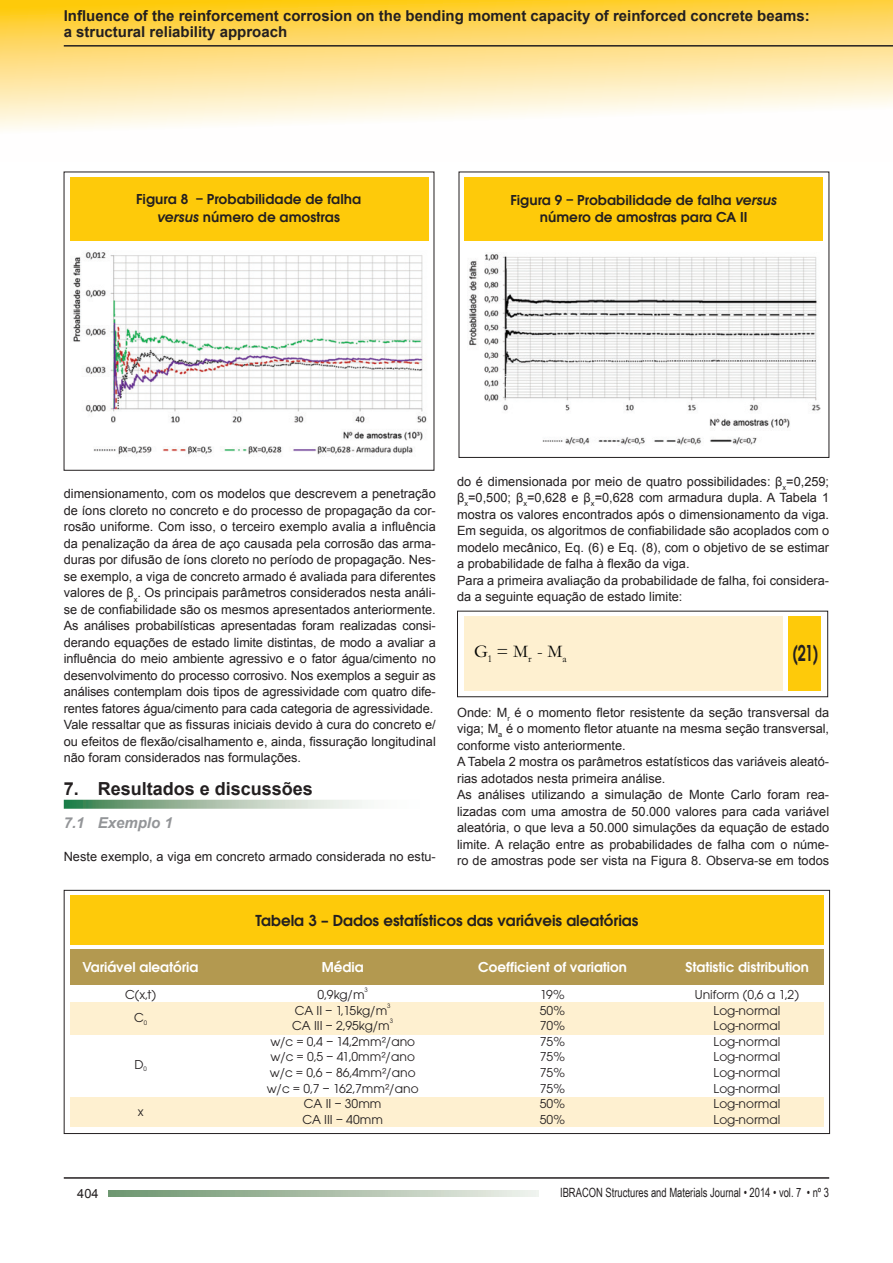
<style>
.page{position:relative;width:893px;height:1263px;background:#fff}
.page>*{position:absolute;margin:0;border:0;box-sizing:border-box;transform-origin:0 0}
.t1{font:600 24px "Avant Garde ITC";color:#231f20;scale:.67 1}
.t2{font:700 18px "Arial";color:#231f20}
.t3{font:300 18px "Garamond";color:#040504}
.t4{font:700 15px/16.5px "Arial";color:#231f20}
.t5{font:600 15px/17.7px "Avant Garde ITC";color:#231f20;text-align:center}
.t6{font:600 15px "Avant Garde";color:#231f20}
.t7{font:italic 700 15px "Arial";color:#939598}
.t8{font:13.5px/15.6px "Avant Gard EF";color:#231f20;text-align:center}
.t9{font:600 13.5px "Avant Garde";color:#fff}
.t10{font:12.75px/16.5px "Arial";color:#231f20}
.t11{font:12.75px "Arial Narrow";color:#231f20;scale:.9 1}
.t12{font:6.75px "Avant Gard EF";color:#231f20}
.s1{font-style:italic}
</style>
<div class="page">
<svg style="left:0;top:0;width:893px;height:130px;background:#fee498"></svg>
<hr style="left:64px;top:1177px;width:765px;height:2px;background:#231f20">
<hr style="left:64px;top:45px;width:829px;height:2px;background:#231f20">
<svg style="left:108px;top:1190px;width:431px;height:6px;background:#acc0aa"></svg>
<div style="left:457px;top:611px;width:371px;height:86px;border:1px solid #231f20"></div>
<div style="left:789px;top:616px;width:32px;height:75px;background:#feca0a"></div>
<div style="left:464px;top:616px;width:318px;height:75px;background:#fef0d0"></div>
<div style="left:70px;top:177px;width:358px;height:63px;background:#feca0a"></div>
<img style="left:73px;top:252px;width:354px;height:203px">
<svg style="left:64px;top:800px;width:299px;height:9px;background:#a4c0a9"></svg>
<div style="left:464px;top:177px;width:359px;height:63px;background:#feca0a"></div>
<img style="left:469px;top:254px;width:351px;height:191px">
<div style="left:64px;top:890px;width:766px;height:244px;border:1px solid #231f20"></div>
<div style="left:70px;top:1003px;width:753px;height:32px;background:#fef0d0"></div>
<div style="left:70px;top:1097px;width:753px;height:29px;background:#fef0d0"></div>
<div style="left:70px;top:896px;width:753px;height:49px;background:#feca0a"></div>
<div style="left:70px;top:949px;width:753px;height:36px;background:#b39950"></div>
<p class="t4" style="left:64px;top:8px;width:747px">Influence of the reinforcement corrosion on the bending moment capacity of reinforced concrete beams: a structural reliability approach</p>
<p class="t5" style="left:136px;top:190px;width:227px">Figura 8 – Probabilidade de falha <span class="s1">versus</span> número de amostras</p>
<p class="t5" style="left:510px;top:191px;width:268px">Figura 9 – Probabilidade de falha <span class="s1">versus </span>número de amostras para CA II</p>
<p class="t10" style="left:64px;top:486px;width:374px">dimensionamento, com os modelos que descrevem a penetração de íons cloreto no concreto e do processo de propagação da cor&shy;rosão uniforme. Com isso, o terceiro exemplo avalia a influência da penalização da área de aço causada pela corrosão das arma&shy;duras por difusão de íons cloreto no período de propagação. Nes&shy;se exemplo, a viga de concreto armado é avaliada para diferentes valores de β<sub>x</sub>. Os principais parâmetros considerados nesta análi&shy;se de confiabilidade são os mesmos apresentados anteriormente.<br>As análises probabilísticas apresentadas foram realizadas consi&shy;derando equações de estado limite distintas, de modo a avaliar a influência do meio ambiente agressivo e o fator água/cimento no desenvolvimento do processo corrosivo. Nos exemplos a seguir as análises contemplam dois tipos de agressividade com quatro dife&shy;rentes fatores água/cimento para cada categoria de agressividade.<br>Vale ressaltar que as fissuras iniciais devido à cura do concreto e/ ou efeitos de flexão/cisalhamento e, ainda, fissuração longitudinal não foram considerados nas formulações.</p>
<h2 class="t2" style="left:64px;top:777px;width:251px">7. Resultados e discussões</h2>
<p class="t7" style="left:64px;top:813px;width:111px">7.1 Exemplo 1</p>
<p class="t10" style="left:64px;top:849px;width:374px">Neste exemplo, a viga em concreto armado considerada no estu-</p>
<p class="t10" style="left:457px;top:473px;width:374px">do é dimensionada por meio de quatro possibilidades: β<sub>x</sub>=0,259; β<sub>x</sub>=0,500; β<sub>x</sub>=0,628 e β<sub>x</sub>=0,628 com armadura dupla. A Tabela 1 mostra os valores encontrados após o dimensionamento da viga.<br>Em seguida, os algoritmos de confiabilidade são acoplados com o modelo mecânico, Eq. (6) e Eq. (8), com o objetivo de se estimar a probabilidade de falha à flexão da viga.<br>Para a primeira avaliação da probabilidade de falha, foi considera&shy;da a seguinte equação de estado limite:</p>
<h2 class="t3" style="left:474px;top:639px;width:94px">G<sub>1</sub> = M<sub>r</sub> - M<sub>a</sub></h2>
<h1 class="t1" style="left:793px;top:639px;width:39px">(21)</h1>
<p class="t10" style="left:457px;top:704px;width:374px">Onde: M<sub>r</sub> é o momento fletor resistente da seção transversal da viga; M<sub>a</sub> é o momento fletor atuante na mesma seção transversal, conforme visto anteriormente.<br>A Tabela 2 mostra os parâmetros estatísticos das variáveis aleató&shy;rias adotados nesta primeira análise.<br>As análises utilizando a simulação de Monte Carlo foram rea&shy;lizadas com uma amostra de 50.000 valores para cada variável aleatória, o que leva a 50.000 simulações da equação de estado limite. A relação entre as probabilidades de falha com o núme&shy;ro de amostras pode ser vista na Figura 8. Observa-se em todos</p>
<p class="t6" style="left:256px;top:911px;width:384px">Tabela 3 – Dados estatísticos das variáveis aleatórias</p>
<p class="t9" style="left:83px;top:958px;width:117px">Variável aleatória</p>
<p class="t9" style="left:322px;top:958px;width:43px">Média</p>
<p class="t9" style="left:478px;top:958px;width:150px">Coefficient of variation</p>
<p class="t9" style="left:685px;top:958px;width:125px">Statistic distribution</p>
<p class="t8" style="left:125px;top:983px;width:33px;line-height:23.1px">C(x,t)<br>C<sub>0</sub></p>
<p class="t8" style="left:134px;top:1056px;width:14px">D<sub>0</sub></p>
<p class="t8" style="left:138px;top:1104px;width:7px">x</p>
<p class="t12" style="left:365px;top:986px;width:5px">3</p>
<p class="t8" style="left:540px;top:987px;width:27px;text-align:justify">19% 50% 70% 75% 75% 75% 75% 50% 50%</p>
<p class="t8" style="left:695px;top:987px;width:106px">Uniform (0,6 a 1,2)<br>Log-normal<br>Log-normal<br>Log-normal<br>Log-normal<br>Log-normal<br>Log-normal<br>Log-normal<br>Log-normal</p>
<p class="t8" style="left:318px;top:987px;width:49px">0,9kg/m</p>
<p class="t12" style="left:387px;top:1002px;width:5px">3</p>
<p class="t8" style="left:295px;top:1002px;width:94px">CA II – 1,15kg/m</p>
<p class="t12" style="left:390px;top:1017px;width:5px">3</p>
<p class="t8" style="left:267px;top:1018px;width:153px">CA III – 2,95kg/m<br>w/c = 0,4 – 14,2mm²/ano w/c = 0,5 – 41,0mm²/ano w/c = 0,6 – 86,4mm²/ano w/c = 0,7 – 162,7mm²/ano<br>CA II – 30mm<br>CA III – 40mm</p>
<p class="t10" style="left:77px;top:1185px;width:23px">404</p>
<p class="t11" style="left:560px;top:1183px;width:300px">IBRACON Structures and Materials Journal • 2014 • vol. 7 • nº 3</p>
</div>
